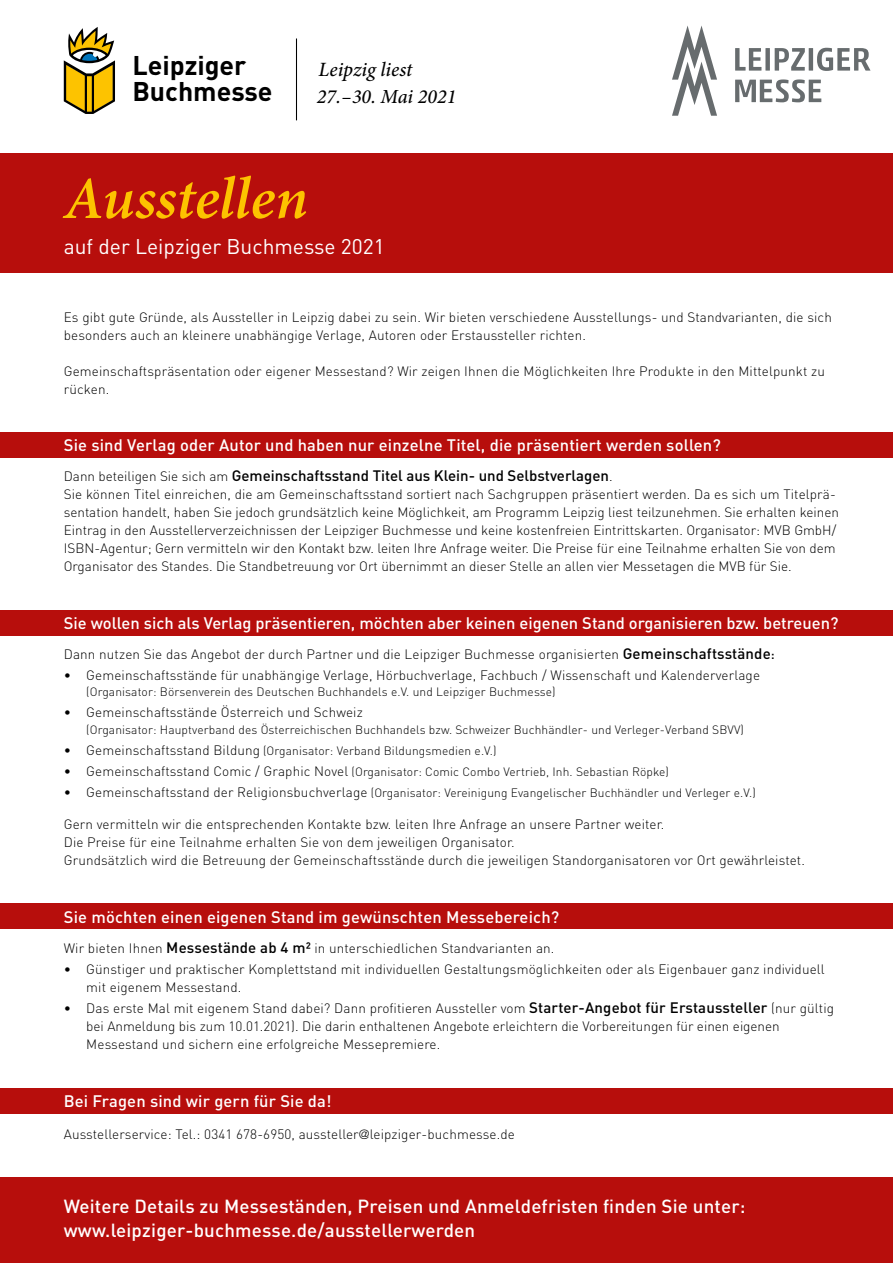
<style>
.page{position:relative;width:893px;height:1263px;background:#fff}
.page>*{position:absolute;margin:0;border:0;box-sizing:border-box;transform-origin:0 0}
.t1{font:italic 600 60px "Minion Pro";letter-spacing:-.005em;color:#fdc300}
.t2{font:700 26.7px/26.1px "DIN";color:#000}
.t3{font:21px "DIN";color:#fff}
.t4{font:italic 500 20.25px "Minion Pro";letter-spacing:-.005em;color:#000}
.t5{font:italic 500 20.1px "Minion Pro";color:#000}
.t6{font:500 18.75px/24px "DIN";letter-spacing:.01em;color:#fff}
.t7{font:500 16.5px "DIN";letter-spacing:.01em;color:#fff}
.t8{font:500 15px "DIN";color:#000}
.t9{font:300 13.5px/18px "DIN";letter-spacing:.01em;color:#000}
.t10{font:300 12px "DIN";letter-spacing:.01em;color:#000}
.s1{font-weight:300;font-size:13.5px}
.s2{font-weight:500;font-size:15px}
.s3{font-weight:500;font-size:12.75px}
.s4{font-size:13.5px}
.s5{font-family:"Frutiger LT Pro";font-stretch:condensed}
</style>
<div class="page">
<hr style="left:296px;top:39px;width:1px;height:81px;background:#000">
<svg style="left:64px;top:27px;width:51px;height:87px"></svg>
<div style="left:0;top:153px;width:893px;height:119px;background:#b70e0c"></div>
<div style="left:0;top:1178px;width:893px;height:85px;background:#b70e0c"></div>
<div style="left:0;top:904px;width:893px;height:25px;background:#b70e0c"></div>
<div style="left:0;top:610px;width:893px;height:26px;background:#b70e0c"></div>
<div style="left:0;top:1088px;width:893px;height:25px;background:#b70e0c"></div>
<svg style="left:735px;top:79px;width:86px;height:23px"></svg>
<svg style="left:735px;top:48px;width:135px;height:23px"></svg>
<svg style="left:672px;top:26px;width:45px;height:90px"></svg>
<div style="left:0;top:432px;width:893px;height:26px;background:#b70e0c"></div>
<h2 class="t2" style="left:132px;top:52px;width:142px">Leipziger<br>Buchmesse</h2>
<h3 class="t4" style="left:318px;top:56px;width:96px">Leipzig liest</h3>
<h3 class="t5" style="left:317px;top:82px;width:141px">27.– 30. Mai 2021</h3>
<h1 class="t1" style="left:64px;top:157px;width:246px">Ausstellen</h1>
<h3 class="t3" style="left:64px;top:233px;width:323px">auf der Leipziger Buchmesse 2021</h3>
<p class="t9" style="left:64px;top:308px;width:770px">Es gibt gute Gründe, als Aussteller in Leipzig dabei zu sein. Wir bieten verschiedene Ausstellungs- und Standvarianten, die sich besonders auch an kleinere unabhängige Verlage, Autoren oder Erstaussteller richten.</p>
<p class="t9" style="left:64px;top:362px;width:763px">Gemeinschaftspräsentation oder eigener Messestand? Wir zeigen Ihnen die Möglichkeiten Ihre Produkte in den Mittelpunkt zu rücken.</p>
<p class="t7" style="left:64px;top:435px;width:659px">Sie sind Verlag oder Autor und haben nur einzelne Titel, die präsentiert werden sollen?</p>
<p class="t8" style="left:64px;top:466px;width:550px"><span class="s1">Dann beteiligen Sie sich am</span> Gemeinschaftsstand Titel aus Klein- und Selbstverlagen<span class="s1">.</span></p>
<p class="t9" style="left:64px;top:485px;width:777px">Sie können Titel einreichen, die am Gemeinschaftsstand sortiert nach Sachgruppen präsentiert werden. Da es sich um Titelprä&shy;sentation handelt, haben Sie jedoch grundsätzlich keine Möglichkeit, am Programm Leipzig liest teilzunehmen. Sie erhalten keinen Eintrag in den Ausstellerverzeichnissen der Leipziger Buchmesse und keine kostenfreien Eintrittskarten. Organisator: MVB GmbH/ ISBN-Agentur; Gern vermitteln wir den Kontakt bzw. leiten Ihre Anfrage weiter. Die Preise für eine Teilnahme erhalten Sie von dem Organisator des Standes. Die Standbetreuung vor Ort übernimmt an dieser Stelle an allen vier Messetagen die MVB für Sie.</p>
<p class="t7" style="left:64px;top:612px;width:776px">Sie wollen sich als Verlag präsentieren, möchten aber keinen eigenen Stand organisieren bzw. betreuen?</p>
<p class="t9" style="left:64px;top:644px;width:713px">Dann nutzen Sie das Angebot der durch Partner und die Leipziger Buchmesse organisierten <span class="s2">Gemeinschaftsstände</span><span class="s3">:</span></p>
<p class="t9" style="left:64px;top:665px;width:698px">• Gemeinschaftsstände für unabhängige Verlage, Hörbuchverlage, Fachbuch / Wissenschaft und Kalenderverlage</p>
<p class="t10" style="left:86px;top:684px;width:471px">(Organisator: Börsenverein des Deutschen Buchhandels e.V. und Leipziger Buchmesse)</p>
<p class="t9" style="left:64px;top:703px;width:301px">• Gemeinschaftsstände Österreich und Schweiz</p>
<p class="t10" style="left:86px;top:722px;width:659px">(Organisator: Hauptverband des Österreichischen Buchhandels bzw. Schweizer Buchhändler- und Verleger-Verband SBVV)</p>
<p class="t10" style="left:64px;top:743px;width:434px"><span class="s4">• Gemeinschaftsstand Bildung</span> (Organisator: Verband Bildungsmedien e.V.)</p>
<p class="t10" style="left:64px;top:764px;width:607px"><span class="s4">• Gemeinschaftsstand Comic / Graphic Novel</span> (Organisator: Comic Combo Vertrieb, Inh. Sebastian Röpke)</p>
<p class="t10" style="left:64px;top:785px;width:693px"><span class="s4">• Gemeinschaftsstand der Religionsbuchverlage</span> (Organisator: Vereinigung Evangelischer Buchhändler und Verleger e.V.)</p>
<p class="t9" style="left:64px;top:815px;width:743px">Gern vermitteln wir die entsprechenden Kontakte bzw. leiten Ihre Anfrage an unsere Partner weiter.<br>Die Preise für eine Teilnahme erhalten Sie von dem jeweiligen Organisator.<br>Grundsätzlich wird die Betreuung der Gemeinschaftsstände durch die jeweiligen Standorganisatoren vor Ort gewährleistet.</p>
<p class="t7" style="left:64px;top:907px;width:497px">Sie möchten einen eigenen Stand im gewünschten Messebereich?</p>
<p class="t9" style="left:64px;top:939px;width:492px">Wir bieten Ihnen <span class="s2">Messestände ab 4 m²</span> in unterschiedlichen Standvarianten an.</p>
<p class="t9" style="left:86px;top:960px;width:740px;text-indent:-23px">• Günstiger und praktischer Komplettstand mit individuellen Gestaltungsmöglichkeiten oder als Eigenbauer ganz individuell mit eigenem Messestand.</p>
<p class="t9" style="left:86px;top:999px;width:749px;text-indent:-22px">• Das erste Mal mit eigenem Stand dabei? Dann profitieren Aussteller vom <span class="s2">Starter-Angebot für Erstaussteller</span> (nur gültig bei Anmeldung bis zum 10.01.2021). Die darin enthaltenen Angebote erleichtern die Vorbereitungen für einen eigenen<br>Messestand und sichern eine erfolgreiche Messepremiere.</p>
<p class="t7" style="left:64px;top:1090px;width:269px">Bei Fragen sind wir gern für Sie da!</p>
<p class="t9" style="left:64px;top:1125px;width:453px">Ausstellerservice: Tel.: 0341 678-6950, aussteller<span class="s5">@</span>leipziger-buchmesse.de</p>
<h3 class="t6" style="left:64px;top:1194px;width:683px">Weitere Details zu Messeständen, Preisen und Anmeldefristen finden Sie unter: www.leipziger-buchmesse.de/ausstellerwerden</h3>
</div>
